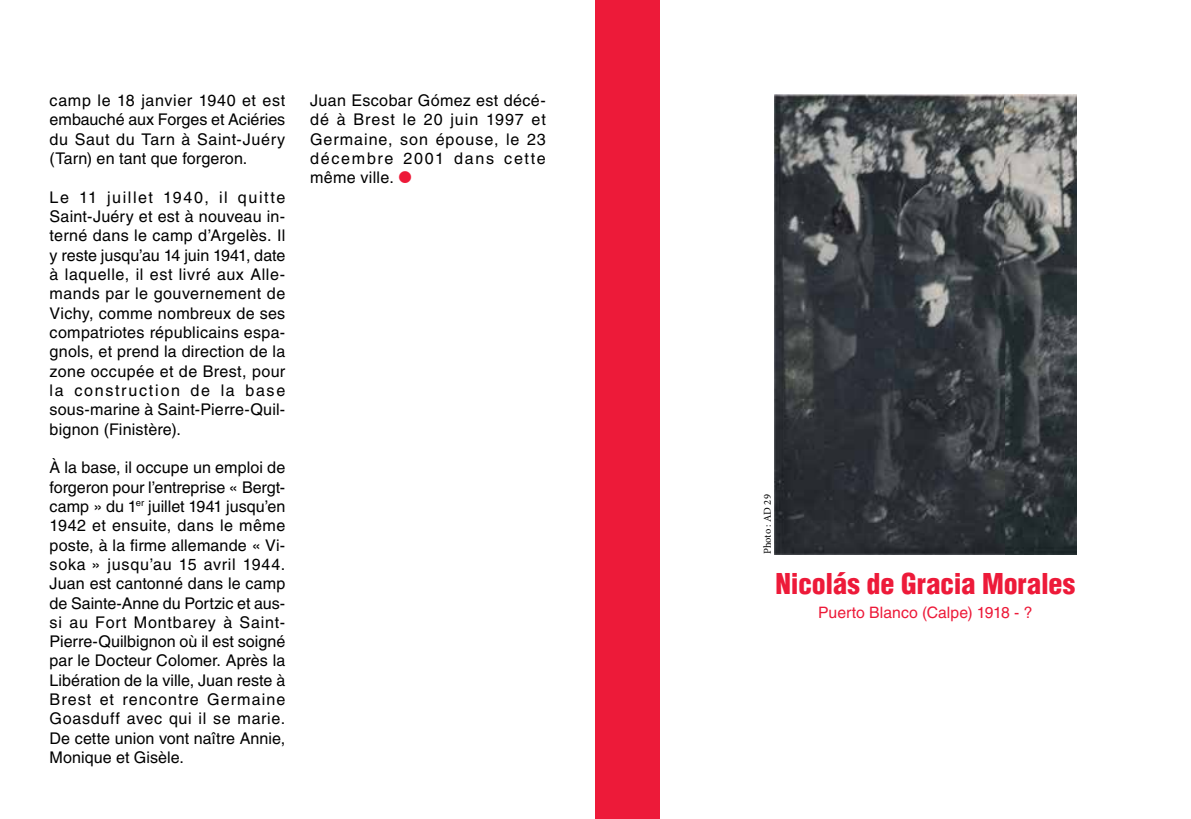
<style>
.page{position:relative;width:1191px;height:819px;background:#fff}
.page>*{position:absolute;margin:0;border:0;box-sizing:border-box;transform-origin:0 0}
.t1{font:900 condensed 28px "Helvetica LT Std";letter-spacing:-.005em;color:#ed1a39}
.t2{font:16.1px/19.2px "Helvetica LT Std";letter-spacing:.015em;color:#000;text-align:justify}
.t3{font:15.75px "Helvetica LT Std";color:#ed1a39}
.t4{font:10.5px "Minion Pro";letter-spacing:-.005em;color:#000}
.s1{font-family:"Monotype Sorts";color:#ed1a39}
</style>
<div class="page">
<img style="left:774px;top:94px;width:303px;height:460px">
<div style="left:595px;top:0;width:65px;height:819px;background:#ed1a39"></div>
<p class="t2" style="left:50px;top:91px;width:237px">camp le 18 janvier 1940 et est embauché aux Forges et Aciéries du Saut du Tarn à Saint-Juéry (Tarn) en tant que forgeron.</p>
<p class="t2" style="left:50px;top:187px;width:237px">Le 11 juillet 1940, il quitte Saint-Juéry et est à nouveau in&shy;terné dans le camp d’Argelès. Il y reste jusqu’au 14 juin 1941, date à laquelle, il est livré aux Alle&shy;mands par le gouvernement de Vichy, comme nombreux de ses compatriotes républicains espa&shy;gnols, et prend la direction de la zone occupée et de Brest, pour la construction de la base sous-marine à Saint-Pierre-Quil&shy;bignon (Finistère).</p>
<p class="t2" style="left:50px;top:458px;width:237px">À la base, il occupe un emploi de forgeron pour l’entreprise « Bergt&shy;camp » du 1<sup>er</sup> juillet 1941 jusqu’en 1942 et ensuite, dans le même poste, à la firme allemande « Vi&shy;soka » jusqu’au 15 avril 1944.<br>Juan est cantonné dans le camp de Sainte-Anne du Portzic et aus&shy;si au Fort Montbarey à Saint-Pierre-Quilbignon où il est soigné par le Docteur Colomer. Après la Libération de la ville, Juan reste à Brest et rencontre Germaine Goasduff avec qui il se marie.<br>De cette union vont naître Annie, Monique et Gisèle.</p>
<p class="t2" style="left:310px;top:91px;width:237px">Juan Escobar Gómez est décé&shy;dé à Brest le 20 juin 1997 et Germaine, son épouse, le 23 décembre 2001 dans cette même ville. <span class="s1">l</span></p>
<p class="t4" style="left:760px;top:554px;width:61px;rotate:-90deg">Photo : AD 29</p>
<h1 class="t1" style="left:775px;top:566px;width:301px">Nicolás de Gracia Morales</h1>
<p class="t3" style="left:818px;top:603px;width:216px">Puerto Blanco (Calpe) 1918 - ?</p>
</div>
